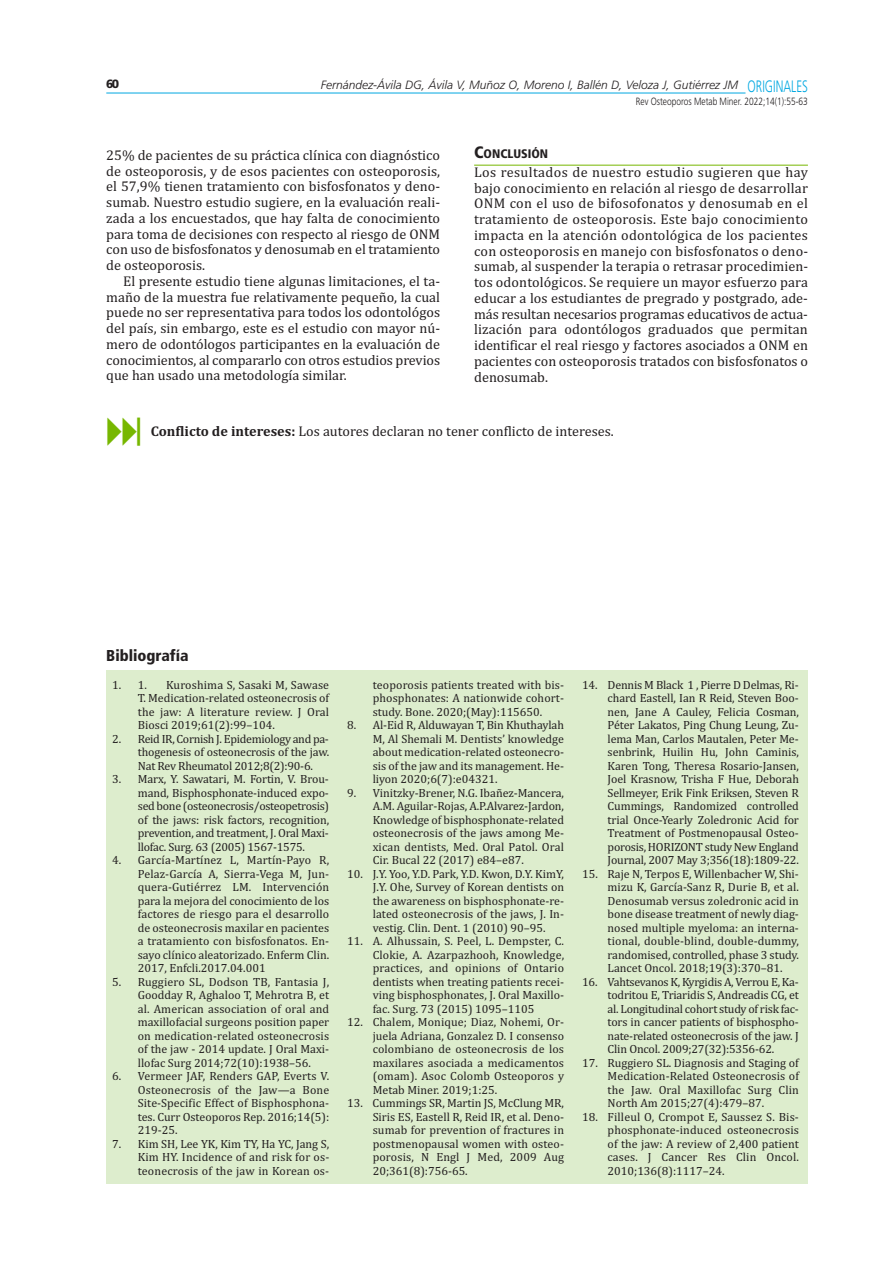
<style>
.page{position:relative;width:893px;height:1263px;background:#fff}
.page>*{position:absolute;margin:0;border:0;box-sizing:border-box;transform-origin:0 0}
.t1{font:300 16.5px "Frutiger";color:#00a8e1;scale:.7 1}
.t2{font:900 condensed 15.75px "Frutiger";color:#231f20}
.t3{font:14.25px/15.8px "Cambria";color:#231f20;text-align:justify}
.t4{font:900 condensed 12.3px "Frutiger";color:#231f20}
.t5{font:12px/13.5px "Cambria";color:#231f20;text-align:justify}
.t6{font:italic 300 12px "Frutiger";color:#231f20}
.t7{font:900 12px "Frutiger";color:#231f20}
.t8{font:300 10.5px "Frutiger";color:#231f20;scale:.8 1}
.s1{font-size:16.5px}
.s2{font-weight:700}
</style>
<div class="page">
<hr style="left:106px;top:93px;width:639px;height:1px;background:#00a8e1">
<div style="left:106px;top:670px;width:702px;height:514px;background:#ddedcd"></div>
<hr style="left:474px;top:165px;width:334px;height:1px;background:#77b700">
<p class="t7" style="left:106px;top:79px;width:14px">60</p>
<p class="t6" style="left:321px;top:80px;width:419px">Fernández-Ávila DG, Ávila V, Muñoz O, Moreno I, Ballén D, Veloza J, Gutiérrez JM</p>
<p class="t8" style="left:636px;top:97px;width:217px">Rev Osteoporos Metab Miner. 2022;14(1):55-63</p>
<h1 class="t1" style="left:748px;top:79px;width:88px">ORIGINALES</h1>
<p class="t3" style="left:106px;top:149px;width:335px">25% de pacientes de su práctica clínica con diagnóstico de osteoporosis, y de esos pacientes con osteoporosis, el 57,9% tienen tratamiento con bisfosfonatos y deno‐ sumab. Nuestro estudio sugiere, en la evaluación reali‐ zada a los encuestados, que hay falta de conocimiento para toma de decisiones con respecto al riesgo de ONM con uso de bisfosfonatos y denosumab en el tratamiento de osteoporosis.</p>
<p class="t3" style="left:106px;top:275px;width:335px;text-indent:17px">El presente estudio tiene algunas limitaciones, el ta‐ maño de la muestra fue relativamente pequeño, la cual puede no ser representativa para todos los odontológos del país, sin embargo, este es el estudio con mayor nú‐ mero de odontólogos participantes en la evaluación de conocimientos, al compararlo con otros estudios previos que han usado una metodología similar.</p>
<p class="t4" style="left:474px;top:149px;width:76px"><span class="s1">C</span>ONCLUSIÓN</p>
<p class="t3" style="left:474px;top:166px;width:336px">Los resultados de nuestro estudio sugieren que hay bajo conocimiento en relación al riesgo de desarrollar ONM con el uso de bifosofonatos y denosumab en el tratamiento de osteoporosis. Este bajo conocimiento impacta en la atención odontológica de los pacientes con osteoporosis en manejo con bisfosfonatos o deno‐ sumab, al suspender la terapia o retrasar procedimien‐ tos odontológicos. Se requiere un mayor esfuerzo para educar a los estudiantes de pregrado y postgrado, ade‐ más resultan necesarios programas educativos de actua‐ lización para odontólogos graduados que permitan identificar el real riesgo y factores asociados a ONM en pacientes con osteoporosis tratados con bisfosfonatos o denosumab.</p>
<p class="t3" style="left:151px;top:425px;width:465px"><span class="s2">Conflicto de intereses:</span> Los autores declaran no tener conflicto de intereses.</p>
<h2 class="t2" style="left:106px;top:650px;width:84px">Bibliografía</h2>
<p class="t5" style="left:138px;top:679px;width:193px;text-indent:28px">Kuroshima S, Sasaki M, Sawase T. Medication‐related osteonecrosis of the jaw: A literature review. J Oral Biosci 2019;61(2):99–104.</p>
<p class="t5" style="left:138px;top:733px;width:193px;text-indent:-26px">2. Reid IR, Cornish J. Epidemiology and pa‐ thogenesis of osteonecrosis of the jaw.<br>Nat Rev Rheumatol 2012;8(2):90‐6.</p>
<p class="t5" style="left:138px;top:774px;width:193px;text-indent:-26px">3. Marx, Y. Sawatari, M. Fortin, V. Brou‐ mand, Bisphosphonate‐induced expo‐ sed bone (osteonecrosis/osteopetrosis) of the jaws: risk factors, recognition, prevention, and treatment, J. Oral Maxi‐ llofac. Surg. 63 (2005) 1567‐1575.</p>
<p class="t5" style="left:138px;top:855px;width:193px;text-indent:-26px">4. García‐Martínez L, Martín‐Payo R, Pelaz‐García A, Sierra‐Vega M, Jun‐ quera‐Gutiérrez LM. Intervención para la mejora del conocimiento de los factores de riesgo para el desarrollo de osteonecrosis maxilar en pacientes a tratamiento con bisfosfonatos. En‐ sayo clínico aleatorizado. Enferm Clin.<br>2017, Enfcli.2017.04.001</p>
<p class="t5" style="left:138px;top:976px;width:193px;text-indent:-26px">5. Ruggiero SL, Dodson TB, Fantasia J, Goodday R, Aghaloo T, Mehrotra B, et al. American association of oral and maxillofacial surgeons position paper on medication‐related osteonecrosis of the jaw ‐ 2014 update. J Oral Maxi‐ llofac Surg 2014;72(10):1938–56.</p>
<p class="t5" style="left:138px;top:1071px;width:193px;text-indent:-26px">6. Vermeer JAF, Renders GAP, Everts V.<br>Osteonecrosis of the Jaw—a Bone Site‐Specific Effect of Bisphosphona‐ tes. Curr Osteoporos Rep. 2016;14(5):<br>219‐25.</p>
<p class="t5" style="left:138px;top:1138px;width:193px;text-indent:-26px">7. Kim SH, Lee YK, Kim TY, Ha YC, Jang S, Kim HY. Incidence of and risk for os‐ teonecrosis of the jaw in Korean os‐</p>
<p class="t5" style="left:112px;top:679px;width:36px">1. 1.</p>
<p class="t5" style="left:373px;top:679px;width:193px">teoporosis patients treated with bis‐ phosphonates: A nationwide cohort‐ study. Bone. 2020;(May):115650.</p>
<p class="t5" style="left:373px;top:720px;width:193px;text-indent:-26px">8. Al‐Eid R, Alduwayan T, Bin Khuthaylah M, Al Shemali M. Dentists’ knowledge about medication‐related osteonecro‐ sis of the jaw and its management. He‐ liyon 2020;6(7):e04321.</p>
<p class="t5" style="left:373px;top:787px;width:193px;text-indent:-26px">9. Vinitzky‐Brener, N.G. Ibañez‐Mancera, A.M. Aguilar‐Rojas, A.P.Alvarez‐Jardon, Knowledge of bisphosphonate‐related osteonecrosis of the jaws among Me‐ xican dentists, Med. Oral Patol. Oral Cir. Bucal 22 (2017) e84–e87.</p>
<p class="t5" style="left:373px;top:868px;width:193px;text-indent:-26px">10. J.Y. Yoo, Y.D. Park, Y.D. Kwon, D.Y. KimY, J.Y. Ohe, Survey of Korean dentists on the awareness on bisphosphonate‐re‐ lated osteonecrosis of the jaws, J. In‐ vestig. Clin. Dent. 1 (2010) 90–95.</p>
<p class="t5" style="left:373px;top:936px;width:193px;text-indent:-26px">11. A. Alhussain, S. Peel, L. Dempster, C.<br>Clokie, A. Azarpazhooh, Knowledge, practices, and opinions of Ontario dentists when treating patients recei‐ ving bisphosphonates, J. Oral Maxillo‐ fac. Surg. 73 (2015) 1095–1105</p>
<p class="t5" style="left:373px;top:1017px;width:193px;text-indent:-26px">12. Chalem, Monique; Diaz, Nohemi, Or‐ juela Adriana, Gonzalez D. I consenso colombiano de osteonecrosis de los maxilares asociada a medicamentos (omam). Asoc Colomb Osteoporos y Metab Miner. 2019;1:25.</p>
<p class="t5" style="left:373px;top:1098px;width:193px;text-indent:-26px">13. Cummings SR, Martin JS, McClung MR, Siris ES, Eastell R, Reid IR, et al. Deno‐ sumab for prevention of fractures in postmenopausal women with osteo‐ porosis, N Engl J Med, 2009 Aug 20;361(8):756‐65.</p>
<p class="t5" style="left:608px;top:679px;width:193px;text-indent:-26px">14. Dennis M Black 1 , Pierre D Delmas, Ri‐ chard Eastell, Ian R Reid, Steven Boo‐ nen, Jane A Cauley, Felicia Cosman, Péter Lakatos, Ping Chung Leung, Zu‐ lema Man, Carlos Mautalen, Peter Me‐ senbrink, Huilin Hu, John Caminis, Karen Tong, Theresa Rosario‐Jansen, Joel Krasnow, Trisha F Hue, Deborah Sellmeyer, Erik Fink Eriksen, Steven R Cummings, Randomized controlled trial Once‐Yearly Zoledronic Acid for Treatment of Postmenopausal Osteo‐ porosis, HORIZONT study New England Journal, 2007 May 3;356(18):1809‐22.</p>
<p class="t5" style="left:608px;top:868px;width:193px;text-indent:-26px">15. Raje N, Terpos E, Willenbacher W, Shi‐ mizu K, García‐Sanz R, Durie B, et al.<br>Denosumab versus zoledronic acid in bone disease treatment of newly diag‐ nosed multiple myeloma: an interna‐ tional, double‐blind, double‐dummy, randomised, controlled, phase 3 study.<br>Lancet Oncol. 2018;19(3):370–81.</p>
<p class="t5" style="left:608px;top:976px;width:193px;text-indent:-26px">16. Vahtsevanos K, Kyrgidis A, Verrou E, Ka‐ todritou E, Triaridis S, Andreadis CG, et al. Longitudinal cohort study of risk fac‐ tors in cancer patients of bisphospho‐ nate‐related osteonecrosis of the jaw. J Clin Oncol. 2009;27(32):5356‐62.</p>
<p class="t5" style="left:608px;top:1057px;width:193px;text-indent:-26px">17. Ruggiero SL. Diagnosis and Staging of Medication‐Related Osteonecrosis of the Jaw. Oral Maxillofac Surg Clin North Am 2015;27(4):479–87.</p>
<p class="t5" style="left:608px;top:1111px;width:193px;text-indent:-26px">18. Filleul O, Crompot E, Saussez S. Bis‐ phosphonate‐induced osteonecrosis of the jaw: A review of 2,400 patient cases. J Cancer Res Clin Oncol.<br>2010;136(8):1117–24.</p>
</div>
